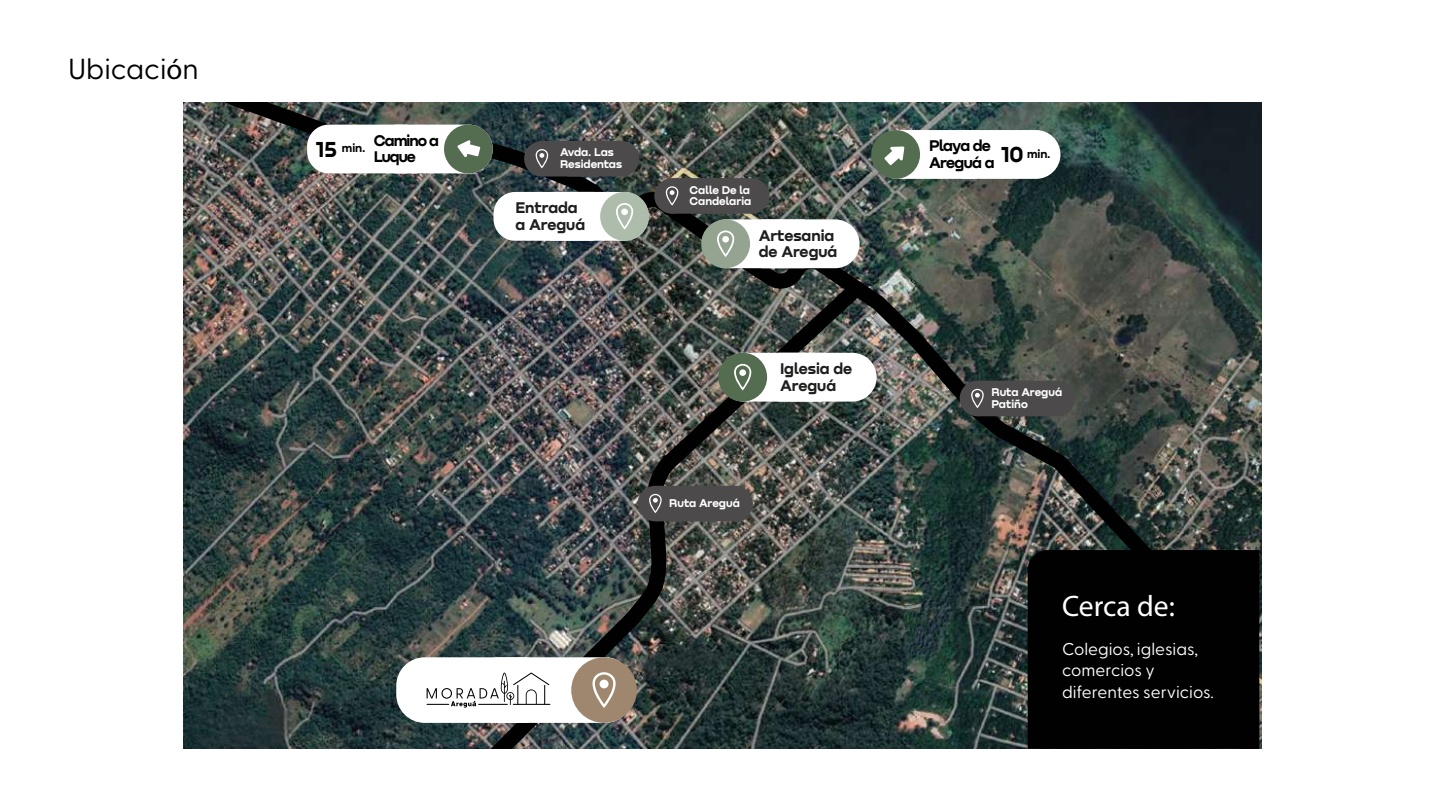
<style>
.page{position:relative;width:1440px;height:810px;background:#fff}
.page>*{position:absolute;margin:0;border:0;box-sizing:border-box;transform-origin:0 0}
.t1{font:29.7px "Myriad Pro";color:#fff}
.t2{font:28.95px "FONTSPRINGDEMO Greycliff CF Regular";color:#010101}
.t3{font:17.17px/21.5px "FONTSPRINGDEMO Greycliff CF Regular";color:#fff}
.t4{font:700 16.05px/16.4px "Nekst";letter-spacing:-.005em;color:#1e1e1d}
.t5{font:700 16.05px/16.4px "Nekst";letter-spacing:-.06em;color:#010101}
.t6{font:700 12.08px "Nekst";color:#010101}
.t7{font:700 11.7px/11.9px "Nekst";letter-spacing:-.005em;color:#fff}
.s1{font-family:"Myriad Pro"}
.s2{font-size:22.42px}
</style>
<div class="page">
<img style="left:184px;top:102px;width:1077px;height:647px">
<div style="left:1028px;top:550px;width:231px;height:199px;background:#010101"></div>
<img style="left:208px;top:102px;width:979px;height:496px">
<img style="left:469px;top:267px;width:409px;height:482px">
<svg style="left:721px;top:353px;width:156px;height:49px"></svg>
<svg style="left:494px;top:192px;width:155px;height:49px"></svg>
<svg style="left:868px;top:127px;width:192px;height:55px"></svg>
<svg style="left:307px;top:122px;width:188px;height:54px"></svg>
<div style="left:571px;top:657px;width:66px;height:66px;background:#9e876e;border-radius:50%"></div>
<svg style="left:396px;top:657px;width:234px;height:66px"></svg>
<div style="left:638px;top:486px;width:35px;height:35px;background:#4c4a4a;border-radius:50%"></div>
<svg style="left:640px;top:486px;width:113px;height:35px"></svg>
<div style="left:960px;top:381px;width:35px;height:35px;background:#4c4a4a;border-radius:50%"></div>
<svg style="left:962px;top:381px;width:113px;height:35px"></svg>
<div style="left:524px;top:141px;width:36px;height:36px;background:#4c4a4a;border-radius:50%"></div>
<svg style="left:526px;top:141px;width:113px;height:36px"></svg>
<svg style="left:654px;top:178px;width:36px;height:36px"></svg>
<svg style="left:657px;top:178px;width:203px;height:90px"></svg>
<h2 class="t2" style="left:68px;top:58px;width:132px">Ubicaci<span class="s1">ó</span>n</h2>
<p class="t6" style="left:316px;top:141px;width:51px"><span class="s2">15</span> min.</p>
<h3 class="t5" style="left:374px;top:132px;width:67px">Camino a<br>Luque</h3>
<p class="t7" style="left:560px;top:146px;width:64px">Avda. Las<br>Residentas</p>
<h3 class="t4" style="left:516px;top:199px;width:71px">Entrada a Areguá</h3>
<p class="t7" style="left:690px;top:183px;width:63px">Calle De la<br>Candelaria</p>
<h3 class="t4" style="left:759px;top:227px;width:80px">Artesania de Areguá</h3>
<h3 class="t4" style="left:780px;top:360px;width:74px">Iglesia de<br>Areguá</h3>
<p class="t7" style="left:669px;top:496px;width:72px">Ruta Areguá</p>
<h3 class="t5" style="left:929px;top:137px;width:123px">Playa de<br>Areguá a <sup>10</sup> <sup>min.</sup></h3>
<p class="t7" style="left:992px;top:386px;width:72px">Ruta Areguá<br>Patiño</p>
<h1 class="t1" style="left:1062px;top:588px;width:114px">Cerca de:</h1>
<h3 class="t3" style="left:1062px;top:639px;width:153px">Colegios, iglesias, comercios y diferentes servicios.</h3>
</div>
